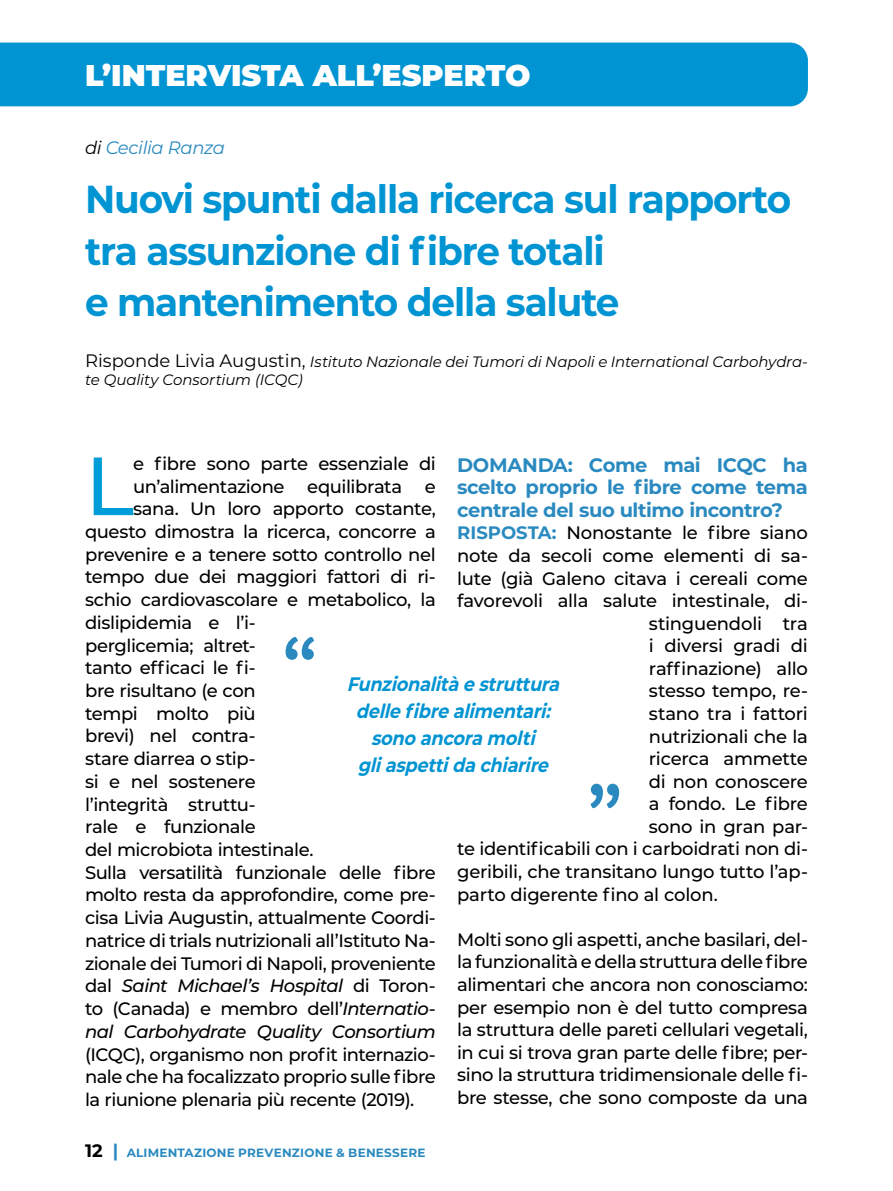
<style>
.page{position:relative;width:893px;height:1191px;background:#fff}
.page>*{position:absolute;margin:0;border:0;box-sizing:border-box;transform-origin:0 0}
.t1{font:500 82.35px "Montserrat";color:#009dd8}
.t2{font:700 39px/51.3px "Montserrat";letter-spacing:-.03em;color:#0094d3;scale:.96 1}
.t3{font:900 30px "Montserrat";color:#fff}
.t4{font:700 19.5px/22.6px "Montserrat";letter-spacing:-.02em;color:#2a8ac0;text-align:justify}
.t5{font:italic 700 19.5px/27px "Montserrat";color:#0094d3;text-align:center;scale:.9 1}
.t6{font:500 18px/22.5px "Montserrat";letter-spacing:-.02em;color:#000;text-align:justify}
.t7{font:italic 500 18px "Montserrat";letter-spacing:-.03em;color:#000}
.t8{font:italic 18px "Montserrat";letter-spacing:-.02em;color:#2a8ac0}
.t9{font:italic 15px/18px "Montserrat";letter-spacing:-.005em;color:#000}
.t10{font:700 12px "Montserrat";letter-spacing:.02em;color:#2a8ac0}
.s1{color:#000}
.s2{font-style:normal;font-size:18px}
.s3{font-weight:700;color:#2a8ac0}
.s4{font-style:normal}
.s5{font-style:italic}
.s6{font-size:18px;color:#000}
.s7{font-size:18px}
</style>
<div class="page">
<svg style="left:591px;top:783px;width:28px;height:25px"></svg>
<svg style="left:286px;top:637px;width:28px;height:23px"></svg>
<div style="left:0;top:43px;width:808px;height:63px;background:#0094d3"></div>
<h3 class="t3" style="left:85px;top:53px;width:447px">L’INTERVISTA ALL’ESPERTO</h3>
<p class="t8" style="left:85px;top:135px;width:141px"><span class="s1">di</span> Cecilia Ranza</p>
<h2 class="t2" style="left:85px;top:172px;width:737px">Nuovi spunti dalla ricerca sul rapporto tra assunzione di fibre totali<br>e mantenimento della salute</h2>
<p class="t9" style="left:85px;top:352px;width:724px"><span class="s2">Risponde Livia Augustin,</span> Istituto Nazionale dei Tumori di Napoli e International Carbohydra&shy;te Quality Consortium (ICQC)</p>
<p class="t4" style="left:457px;top:452px;width:352px">DOMANDA: Come mai ICQC ha scelto proprio le fibre come tema centrale del suo ultimo incontro?</p>
<p class="t6" style="left:457px;top:521px;width:352px"><span class="s3">RISPOSTA:</span> Nonostante le fibre siano</p>
<p class="t6" style="left:457px;top:543px;width:352px">note da secoli come elementi di sa-</p>
<p class="t6" style="left:457px;top:566px;width:352px">lute (già Galeno citava i cereali come</p>
<p class="t6" style="left:457px;top:588px;width:352px">favorevoli alla salute intestinale, di-</p>
<p class="t6" style="left:649px;top:611px;width:161px">stinguendoli tra</p>
<p class="t6" style="left:649px;top:634px;width:161px">i diversi gradi di</p>
<p class="t6" style="left:649px;top:656px;width:161px">raffinazione) allo</p>
<p class="t6" style="left:649px;top:679px;width:161px">stesso tempo, re-</p>
<p class="t6" style="left:649px;top:701px;width:161px">stano tra i fattori</p>
<p class="t6" style="left:649px;top:724px;width:161px">nutrizionali che la</p>
<p class="t6" style="left:649px;top:746px;width:161px">ricerca ammette</p>
<p class="t6" style="left:649px;top:769px;width:161px">di non conoscere</p>
<p class="t6" style="left:649px;top:792px;width:161px">a fondo. Le fibre</p>
<p class="t6" style="left:649px;top:814px;width:161px">sono in gran par-</p>
<p class="t6" style="left:457px;top:837px;width:352px">te identificabili con i carboidrati non di-</p>
<p class="t6" style="left:457px;top:859px;width:352px">geribili, che transitano lungo tutto l’ap-</p>
<p class="t6" style="left:457px;top:882px;width:262px">parto digerente fino al colon.</p>
<p class="t6" style="left:457px;top:927px;width:352px">Molti sono gli aspetti, anche basilari, del&shy;la funzionalità e della struttura delle fibre alimentari che ancora non conosciamo: per esempio non è del tutto compresa la struttura delle pareti cellulari vegetali, in cui si trova gran parte delle fibre; per&shy;sino la struttura tridimensionale delle fi&shy;bre stesse, che sono composte da una</p>
<h1 class="t1" style="left:85px;top:428px;width:50px">L</h1>
<p class="t6" style="left:133px;top:452px;width:304px">e fibre sono parte essenziale di un’alimentazione</p>
<p class="t6" style="left:307px;top:474px;width:96px">equilibrata</p>
<p class="t6" style="left:425px;top:474px;width:13px">e</p>
<p class="t6" style="left:133px;top:497px;width:304px">sana. Un loro apporto costante,</p>
<p class="t6" style="left:85px;top:519px;width:352px">questo dimostra la ricerca, concorre a</p>
<p class="t6" style="left:85px;top:542px;width:352px">prevenire e a tenere sotto controllo nel</p>
<p class="t6" style="left:85px;top:565px;width:352px">tempo due dei maggiori fattori di ri-</p>
<p class="t6" style="left:85px;top:587px;width:352px">schio cardiovascolare e metabolico, la</p>
<p class="t6" style="left:85px;top:610px;width:172px">dislipidemia e l’i-</p>
<p class="t6" style="left:85px;top:633px;width:172px">perglicemia; altret-</p>
<p class="t6" style="left:85px;top:656px;width:172px">tanto efficaci le fi-</p>
<p class="t6" style="left:85px;top:678px;width:172px">bre risultano (e con</p>
<p class="t6" style="left:85px;top:701px;width:172px">tempi molto più</p>
<p class="t6" style="left:85px;top:724px;width:172px">brevi) nel contra-</p>
<p class="t6" style="left:85px;top:746px;width:172px">stare diarrea o stip-</p>
<p class="t6" style="left:85px;top:769px;width:172px">si e nel sostenere</p>
<p class="t6" style="left:85px;top:792px;width:172px">l’integrità struttu-</p>
<p class="t6" style="left:85px;top:815px;width:172px">rale e funzionale</p>
<p class="t6" style="left:85px;top:837px;width:230px">del microbiota intestinale.</p>
<p class="t6" style="left:85px;top:860px;width:352px">Sulla versatilità funzionale delle fibre</p>
<p class="t6" style="left:85px;top:883px;width:352px">molto resta da approfondire, come pre-</p>
<p class="t6" style="left:85px;top:905px;width:352px">cisa Livia Augustin, attualmente Coordi-</p>
<p class="t6" style="left:85px;top:928px;width:352px">natrice di trials nutrizionali all’Istituto Na-</p>
<p class="t6" style="left:85px;top:951px;width:352px">zionale dei Tumori di Napoli, proveniente</p>
<p class="t7" style="left:85px;top:973px;width:352px"><span class="s4">dal</span> Saint Michael’s Hospital <span class="s4">di Toron-</span></p>
<p class="t6" style="left:85px;top:996px;width:352px">to (Canada) e membro dell’<span class="s5">Internatio-</span></p>
<p class="t7" style="left:85px;top:1018px;width:352px">nal Carbohydrate Quality Consortium</p>
<p class="t6" style="left:85px;top:1042px;width:352px">(ICQC), organismo non profit internazio&shy;nale che ha focalizzato proprio sulle fibre la riunione plenaria più recente (2019).</p>
<p class="t5" style="left:347px;top:669px;width:244px">Funzionalitàestruttura dellefibrealimentari: sonoancoramolti gliaspettidachiarire</p>
<p class="t10" style="left:85px;top:1144px;width:342px"><span class="s6">12</span> <span class="s7">|</span> ALIMENTAZIONE PREVENZIONE &amp; BENESSERE</p>
</div>
